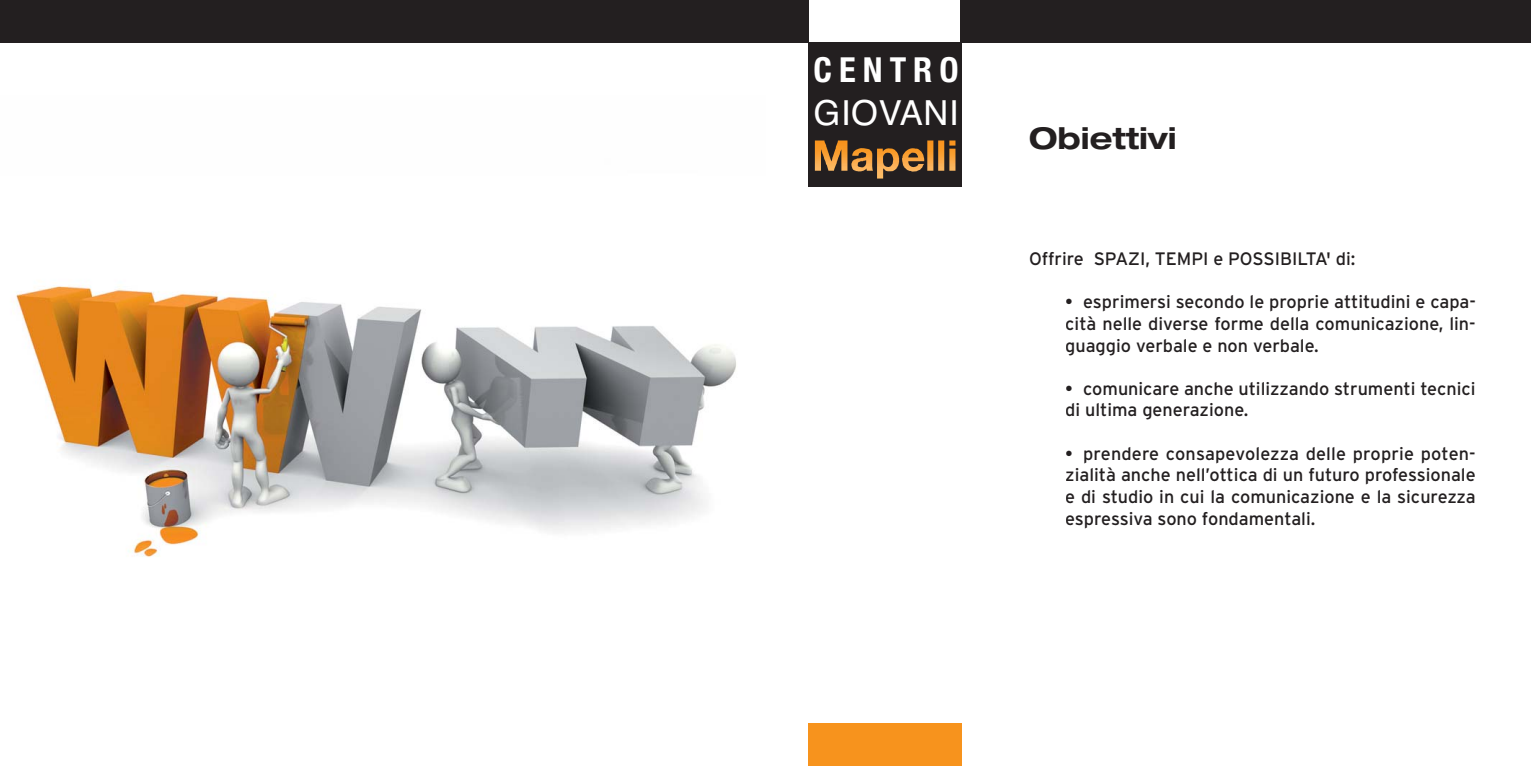
<style>
.page{position:relative;width:1531px;height:766px;background:#fff}
.page>*{position:absolute;margin:0;border:0;box-sizing:border-box;transform-origin:0 0}
.t1{font:34.5px "Helvetica";letter-spacing:.02em;color:#fff}
.t2{font:700 condensed 34.5px "Helvetica Neue";letter-spacing:.205em;color:#fff}
.t3{font:700 expanded 30px "Helvetica Neue";color:#231f20}
.t4{font:18px/21.6px "Interstate";color:#231f20;text-align:justify}
</style>
<div class="page">
<img style="left:14px;top:285px;width:722px;height:272px">
<div style="left:808px;top:723px;width:153px;height:42px;background:#f7931d"></div>
<div style="left:0;top:0;width:808px;height:43px;background:#231f20"></div>
<div style="left:961px;top:0;width:570px;height:43px;background:#231f20"></div>
<div style="left:808px;top:43px;width:154px;height:144px;background:#231f20"></div>
<img style="left:815px;top:140px;width:140px;height:38px">
<h1 class="t2" style="left:813px;top:57px;width:147px">CENTRO</h1>
<h1 class="t1" style="left:813px;top:100px;width:147px">GIOVANI</h1>
<h2 class="t3" style="left:1029px;top:128px;width:149px">Obiettivi</h2>
<p class="t4" style="left:1029px;top:249px;width:328px">Offrire SPAZI, TEMPI e POSSIBILTA' di:</p>
<p class="t4" style="left:1065px;top:292px;width:412px">• esprimersi secondo le proprie attitudini e capa&shy;cità nelle diverse forme della comunicazione, lin&shy;guaggio verbale e non verbale.</p>
<p class="t4" style="left:1065px;top:379px;width:412px">• comunicare anche utilizzando strumenti tecnici di ultima generazione.</p>
<p class="t4" style="left:1065px;top:444px;width:412px">• prendere consapevolezza delle proprie poten&shy;zialità anche nell’ottica di un futuro professionale e di studio in cui la comunicazione e la sicurezza espressiva sono fondamentali.</p>
</div>
